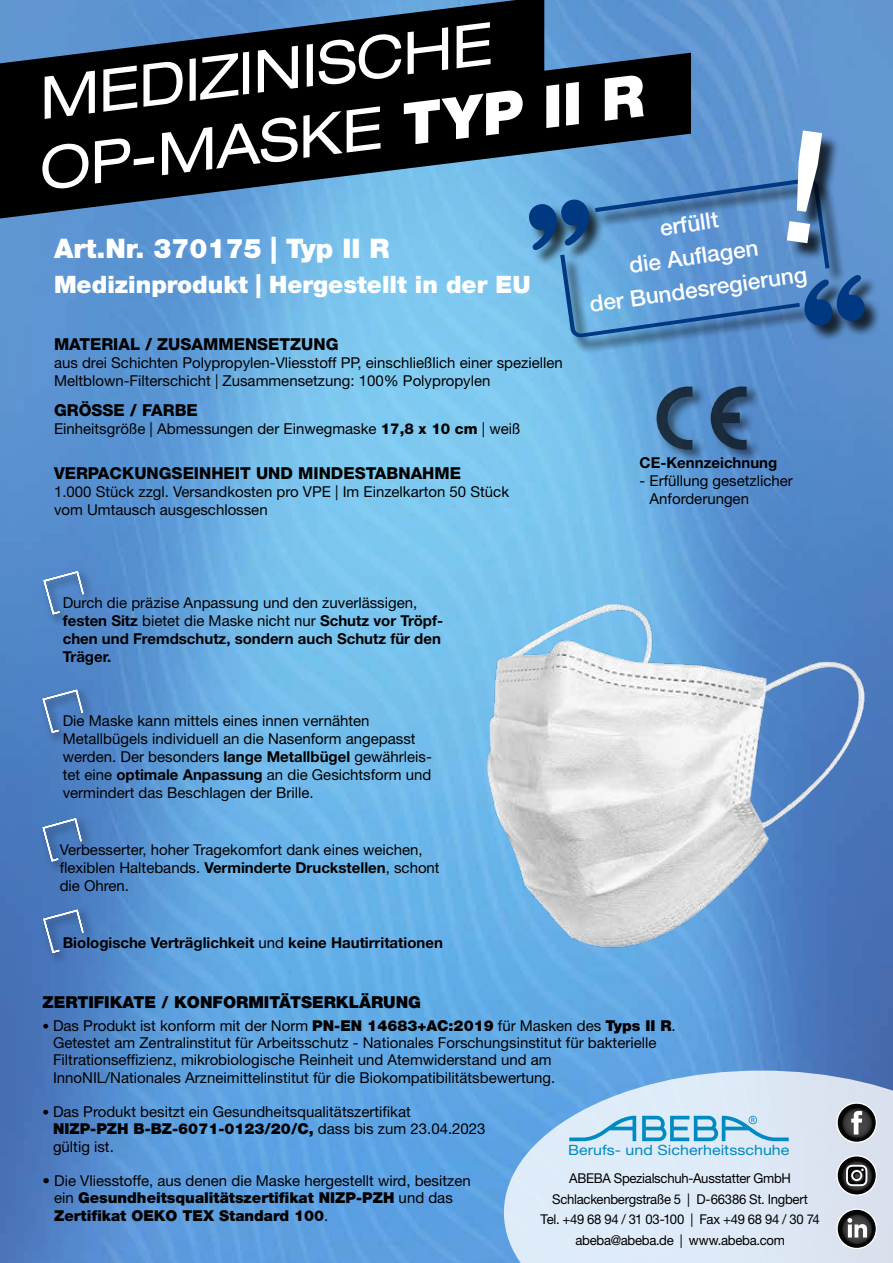
<style>
.page{position:relative;width:893px;height:1263px;background:#fff}
.page>*{position:absolute;margin:0;border:0;box-sizing:border-box;transform-origin:0 0}
.t1{font:expanded 58.5px/70.2px "Helvetica Neue LT Std";color:#fff}
.t2{font:900 27px "Helvetica Neue LT Std";color:#fff}
.t3{font:900 24px "Helvetica Neue LT Std";color:#fff}
.t4{font:500 22.65px/33.2px "Helvetica Neue LT Std";color:#fff;text-align:center}
.t5{font:800 16.5px "Helvetica Neue LT";color:#000}
.t6{font:900 16.5px "Helvetica Neue LT Std";color:#000}
.t7{font:800 16.5px "Helvetica Neue LT Std";color:#000}
.t8{font:15px/18px "Helvetica Neue LT Std";color:#000}
.t9{font:700 15px/18px "Helvetica Neue LT Std";color:#000}
.t10{font:15px "Helvetica Neue LT";color:#000}
.t11{font:14.25px "Helvetica Neue LT Std";letter-spacing:.005em;color:#008ac2;scale:1.12 1}
.t12{font:13.5px/20.5px "Helvetica Neue LT Std";letter-spacing:-.02em;color:#000;text-align:center}
.s1{font-weight:900;font-stretch:normal}
.s2{font-weight:800}
.s3{font-weight:400}
.s4{font-weight:700}
.s5{font-size:13.5px}
.s6{font-weight:900}
</style>
<div class="page">
<img style="left:0;top:0;width:893px;height:1263px">
<svg style="left:504px;top:1070px;width:389px;height:193px;background:#caddf2"></svg>
<svg style="left:0;top:0;width:544px;height:53px;background:#345374"></svg>
<svg style="left:0;top:53px;width:691px;height:167px;background:#15222c"></svg>
<div style="left:530px;top:179px;width:351px;height:175px;background:#000;opacity:.75"></div>
<img style="left:476px;top:580px;width:408px;height:386px">
<div style="left:40px;top:568px;width:56px;height:58px;background:#5389ca"></div>
<div style="left:40px;top:686px;width:55px;height:59px;background:#4d80c3"></div>
<div style="left:39px;top:815px;width:54px;height:58px;background:#4977bc"></div>
<div style="left:40px;top:906px;width:55px;height:59px;background:#4775bb"></div>
<svg style="left:42px;top:570px;width:100px;height:589px"></svg>
<div style="left:655px;top:384px;width:106px;height:79px;background:#000;opacity:.75"></div>
<svg style="left:711px;top:386px;width:36px;height:64px;background:#304f73"></svg>
<svg style="left:657px;top:386px;width:35px;height:64px;background:#3a6285"></svg>
<svg style="left:837px;top:1103px;width:39px;height:39px"></svg>
<div style="left:836px;top:1102px;width:41px;height:41px;border:1px solid #fff;border-radius:50%"></div>
<svg style="left:837px;top:1156px;width:39px;height:39px"></svg>
<div style="left:836px;top:1155px;width:41px;height:41px;border:1px solid #fff;border-radius:50%"></div>
<svg style="left:837px;top:1209px;width:39px;height:39px"></svg>
<div style="left:836px;top:1208px;width:41px;height:41px;border:1px solid #fff;border-radius:50%"></div>
<svg style="left:569px;top:1116px;width:67px;height:25px;background:#a6d3eb"></svg>
<svg style="left:642px;top:1116px;width:147px;height:25px;background:#8bc5e2"></svg>
<svg style="left:529px;top:130px;width:336px;height:208px;background:#5287bd"></svg>
<h1 class="t1" style="left:25px;top:64px;width:610px;rotate:-7deg">MEDIZINISCHE<br>OP-MASKE <span class="s1">TYP II R</span></h1>
<h3 class="t4" style="left:578px;top:222px;width:221px;rotate:-8deg">erfüllt<br>die Aufl agen<br>der Bundesregierung</h3>
<h2 class="t2" style="left:54px;top:233px;width:337px">Art.Nr. 370175 | Typ II R</h2>
<h3 class="t3" style="left:54px;top:270px;width:478px">Medizinprodukt | Hergestellt in der EU</h3>
<p class="t7" style="left:54px;top:334px;width:286px">MATERIAL / ZUSAMMENSETZUNG</p>
<p class="t8" style="left:54px;top:353px;width:510px">aus drei Schichten Polypropylen-Vliesstoff PP, einschließlich einer speziellen<br>Meltblown-Filterschicht | Zusammensetzung: 100% Polypropylen</p>
<p class="t5" style="left:54px;top:400px;width:145px">GRÖSSE / FARBE</p>
<p class="t10" style="left:54px;top:419px;width:468px">Einheitsgröße | Abmessungen der Einwegmaske <span class="s2">17,8 x 10 cm</span> | weiß</p>
<p class="t5" style="left:54px;top:463px;width:409px">VERPACKUNGSEINHEIT UND MINDESTABNAHME</p>
<p class="t8" style="left:54px;top:482px;width:457px">1.000 Stück zzgl. Versandkosten pro VPE | Im Einzelkarton 50 Stück vom Umtausch ausgeschlossen</p>
<p class="t9" style="left:639px;top:453px;width:139px">CE-Kennzeichnung</p>
<p class="t8" style="left:650px;top:472px;width:145px;text-indent:-10px">- Erfüllung gesetzlicher<br>Anforderungen</p>
<p class="t9" style="left:63px;top:593px;width:382px"><span class="s3">Durch die präzise Anpassung und den zuverlässigen, </span>festen Sitz <span class="s3">bietet die Maske nicht nur</span> Schutz vor Tröpf&shy;chen und Fremdschutz, sondern auch Schutz für den Träger.</p>
<p class="t8" style="left:63px;top:711px;width:371px">Die Maske kann mittels eines innen vernähten Metallbügels individuell an die Nasenform angepasst werden. Der besonders <span class="s4">lange Metallbügel</span> gewährleis&shy;tet eine <span class="s4">optimale Anpassung</span> an die Gesichtsform und vermindert das Beschlagen der Brille.</p>
<p class="t8" style="left:60px;top:841px;width:381px">Verbesserter, hoher Tragekomfort dank eines weichen, flexiblen Haltebands. <span class="s4">Verminderte Druckstellen</span>, schont die Ohren.</p>
<p class="t9" style="left:63px;top:933px;width:382px">Biologische Verträglichkeit <span class="s3">und</span> keine Hautirritationen</p>
<p class="t6" style="left:43px;top:992px;width:380px">ZERTIFIKATE / KONFORMITÄTSERKLÄRUNG</p>
<p class="t8" style="left:53px;top:1017px;width:624px;line-height:17.2px;text-indent:-11px"><span class="s5">•</span> Das Produkt ist konform mit der Norm <span class="s6">PN-EN 14683+AC:2019</span> für Masken des <span class="s6">Typs II R</span>.<br>Getestet am Zentralinstitut für Arbeitsschutz - Nationales Forschungsinstitut für bakterielle Filtrationseffizienz, mikrobiologische Reinheit und Atemwiderstand und am InnoNIL/Nationales Arzneimittelinstitut für die Biokompatibilitätsbewertung.</p>
<p class="t8" style="left:53px;top:1103px;width:434px;line-height:17.2px;text-indent:-11px"><span class="s5">•</span> Das Produkt besitzt ein Gesundheitsqualitätszertifikat<br><span class="s6">NIZP-PZH B-BZ-6071-0123/20/C,</span> dass bis zum 23.04.2023 gültig ist.</p>
<p class="t8" style="left:54px;top:1172px;width:418px;line-height:17.2px;text-indent:-12px">• Die Vliesstoffe, aus denen die Maske hergestellt wird, besitzen ein <span class="s6">Gesundheitsqualitätszertifikat NIZP-PZH</span> und das<br><span class="s6">Zertifikat OEKO TEX Standard 100</span>.</p>
<p class="t11" style="left:568px;top:1142px;width:199px">Berufs- und Sicherheitsschuhe</p>
<p class="t12" style="left:540px;top:1168px;width:281px">ABEBA Spezialschuh-Ausstatter GmbH Schlackenbergstraße 5 | D-66386 St. Ingbert<br>Tel. +49 68 94 / 31 03-100 | Fax +49 68 94 / 30 74 abeba@abeba.de | www.abeba.com</p>
</div>
